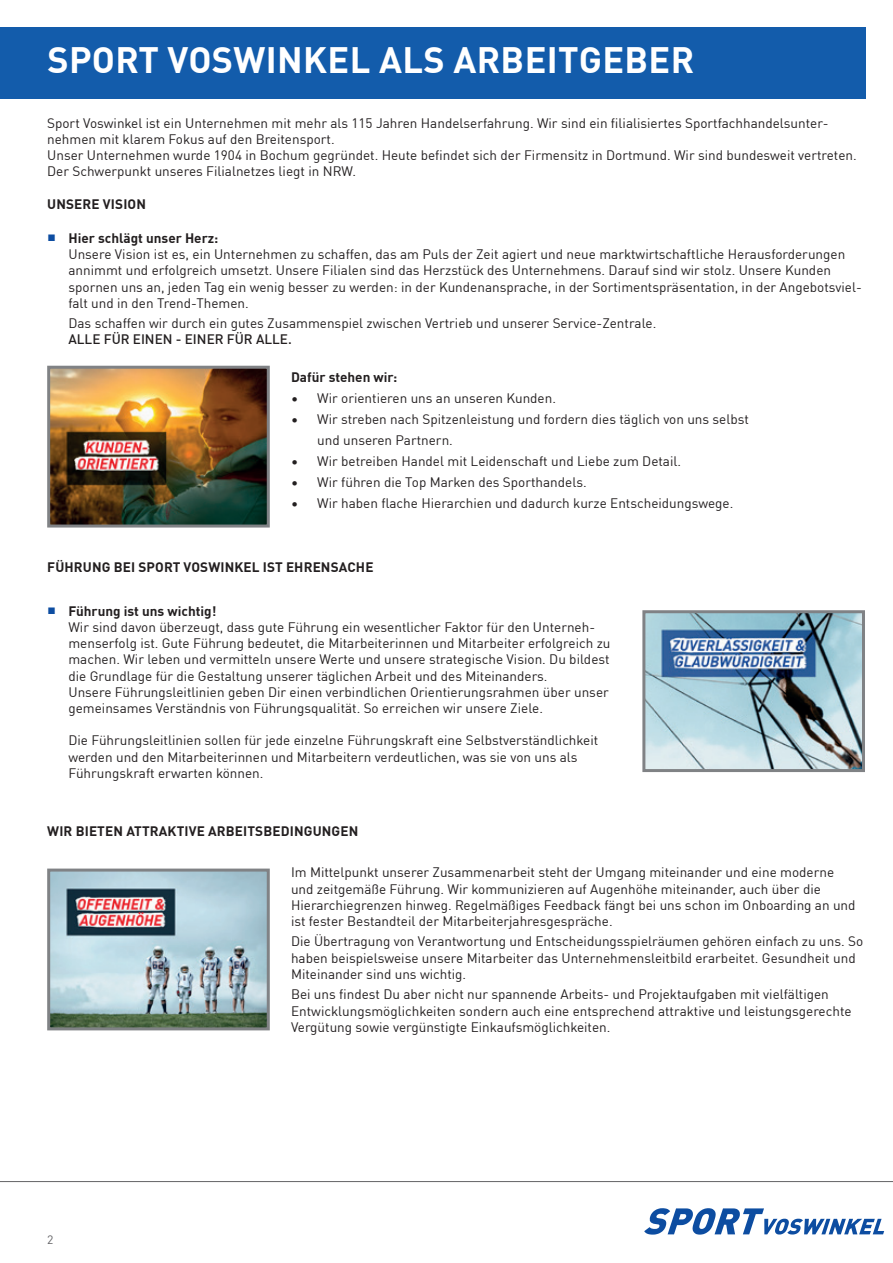
<style>
.page{position:relative;width:893px;height:1263px;background:#fff}
.page>*{position:absolute;margin:0;border:0;box-sizing:border-box;transform-origin:0 0}
.t1{font:700 36px "FFDIN Profor IIC";letter-spacing:.01em;color:#fff}
.t2{font:13.5px/16.2px "FFDIN Profor IIC";color:#231f20}
.t3{font:700 13.5px "FFDIN Profor IIC";letter-spacing:.01em;color:#231f20}
.t4{font:500 13.5px "FFDIN Profor IIC";color:#231f20}
.t5{font:12px "FFDIN Profor IIC";color:#636366}
.s1{font-size:9px;color:#0d4da1}
.s2{font-weight:700}
</style>
<div class="page">
<div style="left:0;top:28px;width:865px;height:71px;background:#135cab"></div>
<img style="left:51px;top:370px;width:215px;height:153px">
<div style="left:47px;top:366px;width:223px;height:161px;border:3px solid #808285"></div>
<img style="left:646px;top:614px;width:215px;height:154px">
<div style="left:642px;top:610px;width:223px;height:162px;border:3px solid #808285"></div>
<img style="left:51px;top:872px;width:215px;height:154px">
<div style="left:47px;top:868px;width:223px;height:162px;border:3px solid #808285"></div>
<svg style="left:0;top:1181px;width:893px;height:54px"></svg>
<h1 class="t1" style="left:47px;top:32px;width:648px">SPORT VOSWINKEL ALS ARBEITGEBER</h1>
<p class="t2" style="left:47px;top:114px;width:811px">Sport Voswinkel ist ein Unternehmen mit mehr als 115 Jahren Handelserfahrung. Wir sind ein filialisiertes Sportfachhandelsunter&shy;nehmen mit klarem Fokus auf den Breitensport.<br>Unser Unternehmen wurde 1904 in Bochum gegründet. Heute befindet sich der Firmensitz in Dortmund. Wir sind bundesweit vertreten.<br>Der Schwerpunkt unseres Filialnetzes liegt in NRW.</p>
<p class="t3" style="left:47px;top:193px;width:100px">UNSERE VISION</p>
<p class="t2" style="left:68px;top:229px;width:795px;text-indent:-21px"><span class="s1">■</span> <span class="s2">Hier schlägt unser Herz:<br></span>Unsere Vision ist es, ein Unternehmen zu schaffen, das am Puls der Zeit agiert und neue marktwirtschaftliche Herausforderungen annimmt und erfolgreich umsetzt. Unsere Filialen sind das Herzstück des Unternehmens. Darauf sind wir stolz. Unsere Kunden spornen uns an, jeden Tag ein wenig besser zu werden: in der Kundenansprache, in der Sortimentspräsentation, in der Angebotsviel&shy;falt und in den Trend-Themen.</p>
<p class="t2" style="left:68px;top:314px;width:589px">Das schaffen wir durch ein gutes Zusammenspiel zwischen Vertrieb und unserer Service-Zentrale.</p>
<p class="t4" style="left:68px;top:329px;width:225px">ALLE FÜR EINEN - EINER FÜR ALLE.</p>
<p class="t3" style="left:291px;top:366px;width:108px">Dafür stehen wir:</p>
<p class="t2" style="left:291px;top:389px;width:266px">• Wir orientieren uns an unseren Kunden.</p>
<p class="t2" style="left:317px;top:407px;width:433px;line-height:21px;text-indent:-26px">• Wir streben nach Spitzenleistung und fordern dies täglich von uns selbst und unseren Partnern.</p>
<p class="t2" style="left:291px;top:452px;width:392px">• Wir betreiben Handel mit Leidenschaft und Liebe zum Detail.</p>
<p class="t2" style="left:291px;top:473px;width:297px">• Wir führen die Top Marken des Sporthandels.</p>
<p class="t2" style="left:291px;top:494px;width:444px">• Wir haben flache Hierarchien und dadurch kurze Entscheidungswege.</p>
<p class="t3" style="left:47px;top:557px;width:328px">FÜHRUNG BEI SPORT VOSWINKEL IST EHRENSACHE</p>
<p class="t2" style="left:68px;top:602px;width:544px;text-indent:-21px"><span class="s1">■</span> <span class="s2">Führung ist uns wichtig!<br></span>Wir sind davon überzeugt, dass gute Führung ein wesentlicher Faktor für den Unterneh&shy;menserfolg ist. Gute Führung bedeutet, die Mitarbeiterinnen und Mitarbeiter erfolgreich zu machen. Wir leben und vermitteln unsere Werte und unsere strategische Vision. Du bildest die Grundlage für die Gestaltung unserer täglichen Arbeit und des Miteinanders.<br>Unsere Führungsleitlinien geben Dir einen verbindlichen Orientierungsrahmen über unser gemeinsames Verständnis von Führungsqualität. So erreichen wir unsere Ziele.</p>
<p class="t2" style="left:68px;top:732px;width:531px">Die Führungsleitlinien sollen für jede einzelne Führungskraft eine Selbstverständlichkeit werden und den Mitarbeiterinnen und Mitarbeitern verdeutlichen, was sie von uns als<br>Führungskraft erwarten können.</p>
<p class="t3" style="left:47px;top:820px;width:313px">WIR BIETEN ATTRAKTIVE ARBEITSBEDINGUNGEN</p>
<p class="t2" style="left:291px;top:863px;width:566px">Im Mittelpunkt unserer Zusammenarbeit steht der Umgang miteinander und eine moderne und zeitgemäße Führung. Wir kommunizieren auf Augenhöhe miteinander, auch über die Hierarchiegrenzen hinweg. Regelmäßiges Feedback fängt bei uns schon im Onboarding an und ist fester Bestandteil der Mitarbeiterjahresgespräche.</p>
<p class="t2" style="left:291px;top:933px;width:574px">Die Übertragung von Verantwortung und Entscheidungsspielräumen gehören einfach zu uns. So haben beispielsweise unsere Mitarbeiter das Unternehmensleitbild erarbeitet. Gesundheit und<br>Miteinander sind uns wichtig.</p>
<p class="t2" style="left:291px;top:985px;width:562px">Bei uns findest Du aber nicht nur spannende Arbeits- und Projektaufgaben mit vielfältigen<br>Entwicklungsmöglichkeiten sondern auch eine entsprechend attraktive und leistungsgerechte<br>Vergütung sowie vergünstigte Einkaufsmöglichkeiten.</p>
<p class="t5" style="left:47px;top:1230px;width:8px">2</p>
</div>
